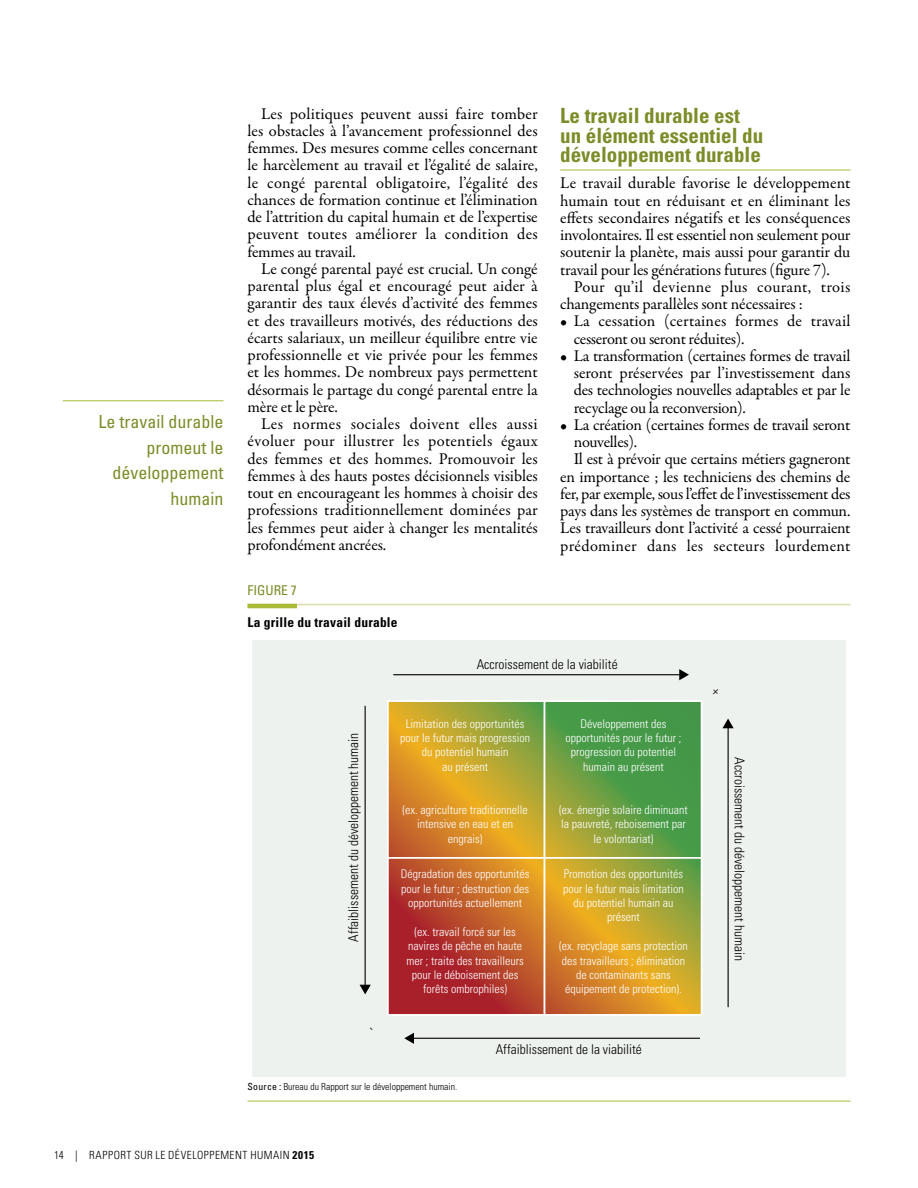
<style>
.page{position:relative;width:918px;height:1188px;background:#fff}
.page>*{position:absolute;margin:0;border:0;box-sizing:border-box;transform-origin:0 0}
.t1{font:700 condensed 21px/19.5px "Univers LT Std";color:#7c8c27}
.t2{font:condensed 18px/25.5px "Univers LT Std";color:#7c8c27;text-align:right}
.t3{font:16.5px/17.2px "Garamond Premr Pro";letter-spacing:-.01em;color:#000;text-align:justify}
.t4{font:16.5px "Garamond Premr Pro";letter-spacing:.015em;color:#000}
.t5{font:300 condensed 13.5px "Univers LT Std";color:#000}
.t6{font:700 condensed 13.5px "Univers LT Std";letter-spacing:.015em;color:#000}
.t7{font:condensed 13.5px "Univers LT Std";color:#7c8c27}
.t8{font:300 condensed 12px/14.4px "Univers LT Std";color:#fff;text-align:center}
.t9{font:300 condensed 11.25px "Univers LT Std";letter-spacing:.045em;color:#000}
.t10{font:300 condensed 9.75px "Univers LT Std";color:#000}
.s1{font-weight:400}
.s2{font-weight:700}
</style>
<div class="page">
<hr style="left:560px;top:170px;width:290px;height:1px;background:#a9ba38">
<hr style="left:248px;top:604px;width:602px;height:1px;background:#dadda9">
<hr style="left:248px;top:604px;width:49px;height:4px;background:#a9ba38">
<hr style="left:248px;top:1101px;width:602px;height:1px;background:#a9ba38">
<div style="left:252px;top:640px;width:594px;height:437px;background:#eef2ee"></div>
<svg style="left:390px;top:703px;width:313px;height:310px;background:#aa8832"></svg>
<hr style="left:393px;top:674px;width:288px;height:1px;background:#000">
<svg style="left:679px;top:669px;width:10px;height:11px"></svg>
<hr style="left:728px;top:727px;width:1px;height:280px;background:#000">
<svg style="left:722px;top:719px;width:12px;height:9px"></svg>
<hr style="left:412px;top:1038px;width:288px;height:1px;background:#000">
<svg style="left:404px;top:1033px;width:10px;height:11px"></svg>
<hr style="left:365px;top:706px;width:1px;height:280px;background:#000">
<svg style="left:360px;top:985px;width:11px;height:9px"></svg>
<div style="left:544px;top:700px;width:158px;height:159px;border:2px solid #fff"></div>
<div style="left:387px;top:700px;width:158px;height:159px;border:2px solid #fff"></div>
<div style="left:544px;top:857px;width:158px;height:159px;border:2px solid #fff"></div>
<div style="left:387px;top:857px;width:158px;height:159px;border:2px solid #fff"></div>
<hr style="left:63px;top:400px;width:161px;height:1px;background:#a9ba38">
<p class="t2" style="left:99px;top:409px;width:126px">Le travail durable promeut le développement humain</p>
<p class="t3" style="left:248px;top:105px;width:292px;text-indent:13px">Les politiques peuvent aussi faire tomber les obstacles à l’avancement professionnel des femmes. Des mesures comme celles concernant le harcèlement au travail et l’égalité de salaire, le congé parental obligatoire, l’égalité des chances de formation continue et l’élimination de l’attrition du capital humain et de l’expertise peuvent toutes améliorer la condition des femmes au travail.</p>
<p class="t3" style="left:248px;top:260px;width:292px;text-indent:13px">Le congé parental payé est crucial. Un congé parental plus égal et encouragé peut aider à garantir des taux élevés d’activité des femmes et des travailleurs motivés, des réductions des écarts salariaux, un meilleur équilibre entre vie professionnelle et vie privée pour les femmes et les hommes. De nombreux pays permettent désormais le partage du congé parental entre la mère et le père.</p>
<p class="t3" style="left:248px;top:416px;width:292px;text-indent:13px">Les normes sociales doivent elles aussi évoluer pour illustrer les potentiels égaux des femmes et des hommes. Promouvoir les femmes à des hauts postes décisionnels visibles tout en encourageant les hommes à choisir des professions traditionnellement dominées par les femmes peut aider à changer les mentalités profondément ancrées.</p>
<p class="t7" style="left:248px;top:581px;width:51px">FIGURE 7</p>
<p class="t6" style="left:248px;top:614px;width:152px">La grille du travail durable</p>
<p class="t1" style="left:560px;top:106px;width:204px">Le travail durable est un élément essentiel du développement durable</p>
<p class="t3" style="left:560px;top:175px;width:292px">Le travail durable favorise le développement humain tout en réduisant et en éliminant les effets secondaires négatifs et les conséquences involontaires. Il est essentiel non seulement pour soutenir la planète, mais aussi pour garantir du travail pour les générations futures (figure 7).</p>
<p class="t3" style="left:560px;top:278px;width:292px;text-indent:13px">Pour qu’il devienne plus courant, trois changements parallèles sont nécessaires :</p>
<p class="t3" style="left:574px;top:313px;width:278px;text-indent:-13px">• La cessation (certaines formes de travail cesseront ou seront réduites).</p>
<p class="t3" style="left:574px;top:347px;width:278px;text-indent:-13px">• La transformation (certaines formes de travail seront préservées par l’investissement dans des technologies nouvelles adaptables et par le recyclage ou la reconversion).</p>
<p class="t3" style="left:560px;top:416px;width:292px">• La création (certaines formes de travail seront</p>
<p class="t3" style="left:574px;top:434px;width:65px">nouvelles).</p>
<p class="t3" style="left:574px;top:451px;width:278px">Il est à prévoir que certains métiers gagneront</p>
<p class="t3" style="left:560px;top:468px;width:292px">en importance ; les techniciens des chemins de</p>
<p class="t3" style="left:560px;top:485px;width:292px">fer, par exemple, sous l’effet de l’investissement des</p>
<p class="t3" style="left:560px;top:503px;width:292px">pays dans les systèmes de transport en commun.</p>
<p class="t3" style="left:560px;top:520px;width:292px">Les travailleurs dont l’activité a cessé pourraient</p>
<p class="t4" style="left:560px;top:535px;width:292px">prédominer dans les secteurs lourdement</p>
<p class="t5" style="left:345px;top:942px;width:211px;rotate:-90deg">Affaiblissement du développement humain</p>
<p class="t5" style="left:477px;top:656px;width:142px">Accroissement de la viabilité</p>
<p class="t8" style="left:400px;top:716px;width:131px">Limitation des opportunités pour le futur mais progression du potentiel humain<br>au présent</p>
<p class="t8" style="left:402px;top:803px;width:127px">(ex. agriculture traditionnelle intensive en eau et en engrais)</p>
<p class="t8" style="left:401px;top:867px;width:130px">Dégradation des opportunités pour le futur ; destruction des opportunités actuellement</p>
<p class="t8" style="left:406px;top:924px;width:119px">(ex. travail forcé sur les navires de pêche en haute mer ; traite des travailleurs pour le déboisement des forêts ombrophiles)</p>
<p class="t8" style="left:566px;top:716px;width:117px">Développement des opportunités pour le futur ; progression du potentiel humain au présent</p>
<p class="t8" style="left:559px;top:803px;width:130px">(ex. énergie solaire diminuant la pauvreté, reboisement par le volontariat)</p>
<p class="t8" style="left:563px;top:867px;width:122px">Promotion des opportunités pour le futur mais limitation du potentiel humain au présent</p>
<p class="t8" style="left:559px;top:939px;width:130px">(ex. recyclage sans protection des travailleurs ; élimination de contaminants sans équipement de protection).</p>
<p class="t5" style="left:496px;top:1041px;width:148px">Affaiblissement de la viabilité</p>
<p class="t10" style="left:248px;top:1081px;width:211px"><span class="s1">Source :</span> Bureau du Rapport sur le développement humain.</p>
<p class="t5" style="left:748px;top:757px;width:205px;rotate:90deg">Accroissement du développement humain</p>
<p class="t9" style="left:54px;top:1148px;width:262px">14 | RAPPORT SUR LE DÉVELOPPEMENT HUMAIN <span class="s2">2015</span></p>
</div>
